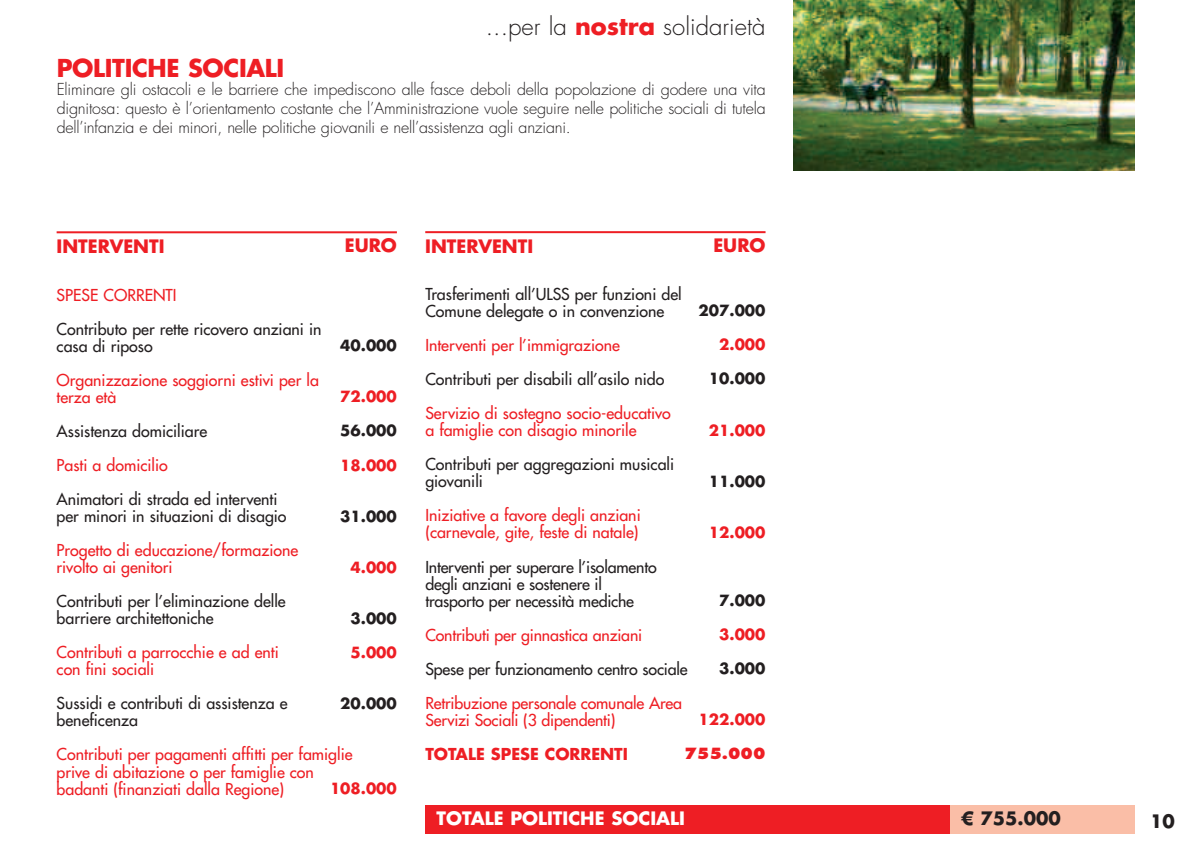
<style>
.page{position:relative;width:1191px;height:851px;background:#fff}
.page>*{position:absolute;margin:0;border:0;box-sizing:border-box;transform-origin:0 0}
.t1{font:300 24px "Futura LT";color:#231f20}
.t2{font:700 24px "Futura LT";letter-spacing:-.015em;color:#ee1e24}
.t3{font:700 18px "Futura LT";color:#ee1e24}
.t4{font:700 18px "Futura LT";color:#fff}
.t5{font:700 18px "Futura LT";color:#231f20}
.t6{font:16px/17px "Futura LT";color:#ee1e24}
.t7{font:16px/17px "Futura LT";color:#231f20}
.t8{font:300 16px/18.8px "Futura LT";letter-spacing:-.015em;color:#231f20;text-align:justify}
.t9{font:700 16px "Futura LT";color:#ee1e24}
.t10{font:700 15px "Futura LT";color:#231f20}
.t11{font:700 15px "Futura LT";color:#ee1e24}
.t12{font:800 15px "Futura LT";color:#ee1e24}
.s1{font-weight:700;color:#ee1e24}
</style>
<div class="page">
<div style="left:425px;top:805px;width:525px;height:28px;background:#ee1e24"></div>
<div style="left:950px;top:805px;width:184px;height:28px;background:#fabea7"></div>
<hr style="left:57px;top:231px;width:340px;height:2px;background:#ee1e24">
<hr style="left:425px;top:231px;width:340px;height:2px;background:#ee1e24">
<img style="left:794px;top:0;width:340px;height:170px">
<h1 class="t1" style="left:486px;top:15px;width:281px">...per la <span class="s1">nostra</span> solidarietà</h1>
<h1 class="t2" style="left:57px;top:57px;width:229px">POLITICHE SOCIALI</h1>
<p class="t8" style="left:57px;top:81px;width:710px">Eliminare gli ostacoli e le barriere che impediscono alle fasce deboli della popolazione di godere una vita dignitosa: questo è l’orientamento costante che l’Amministrazione vuole seguire nelle politiche sociali di tutela dell’infanzia e dei minori, nelle politiche giovanili e nell’assistenza agli anziani.</p>
<p class="t3" style="left:57px;top:238px;width:109px">INTERVENTI</p>
<p class="t3" style="left:345px;top:237px;width:54px">EURO</p>
<p class="t3" style="left:425px;top:238px;width:109px">INTERVENTI</p>
<p class="t3" style="left:713px;top:237px;width:54px">EURO</p>
<p class="t6" style="left:57px;top:288px;width:121px">SPESE CORRENTI</p>
<p class="t7" style="left:57px;top:322px;width:266px">Contributo per rette ricovero anziani in casa di riposo</p>
<p class="t6" style="left:57px;top:373px;width:264px">Organizzazione soggiorni estivi per la terza età</p>
<p class="t7" style="left:57px;top:424px;width:152px">Assistenza domiciliare</p>
<p class="t6" style="left:57px;top:458px;width:113px">Pasti a domicilio</p>
<p class="t7" style="left:57px;top:492px;width:231px">Animatori di strada ed interventi per minori in situazioni di disagio</p>
<p class="t6" style="left:57px;top:543px;width:243px">Progetto di educazione/formazione rivolto ai genitori</p>
<p class="t7" style="left:57px;top:594px;width:231px">Contributi per l’eliminazione delle barriere architettoniche</p>
<p class="t6" style="left:57px;top:645px;width:224px">Contributi a parrocchie e ad enti con fini sociali</p>
<p class="t7" style="left:57px;top:697px;width:232px">Sussidi e contributi di assistenza e beneficenza</p>
<p class="t6" style="left:57px;top:748px;width:297px">Contributi per pagamenti affitti per famiglie prive di abitazione o per famiglie con badanti (finanziati dalla Regione)</p>
<p class="t10" style="left:340px;top:339px;width:58px">40.000</p>
<p class="t11" style="left:340px;top:390px;width:58px">72.000</p>
<p class="t10" style="left:340px;top:424px;width:58px">56.000</p>
<p class="t11" style="left:340px;top:458px;width:58px">18.000</p>
<p class="t10" style="left:340px;top:509px;width:58px">31.000</p>
<p class="t11" style="left:350px;top:560px;width:48px">4.000</p>
<p class="t10" style="left:350px;top:611px;width:48px">3.000</p>
<p class="t11" style="left:350px;top:645px;width:48px">5.000</p>
<p class="t10" style="left:340px;top:696px;width:58px">20.000</p>
<p class="t11" style="left:330px;top:781px;width:68px">108.000</p>
<p class="t7" style="left:425px;top:287px;width:258px">Trasferimenti all’ULSS per funzioni del<br>Comune delegate o in convenzione</p>
<p class="t6" style="left:425px;top:338px;width:196px">Interventi per l’immigrazione</p>
<p class="t7" style="left:425px;top:373px;width:240px">Contributi per disabili all’asilo nido</p>
<p class="t6" style="left:425px;top:407px;width:247px">Servizio di sostegno socio-educativo a famiglie con disagio minorile</p>
<p class="t7" style="left:425px;top:458px;width:250px">Contributi per aggregazioni musicali giovanili</p>
<p class="t6" style="left:425px;top:509px;width:217px">Iniziative a favore degli anziani (carnevale, gite, feste di natale)</p>
<p class="t7" style="left:425px;top:560px;width:233px">Interventi per superare l’isolamento degli anziani e sostenere il trasporto per necessità mediche</p>
<p class="t6" style="left:425px;top:628px;width:218px">Contributi per ginnastica anziani</p>
<p class="t7" style="left:425px;top:662px;width:264px">Spese per funzionamento centro sociale</p>
<p class="t6" style="left:425px;top:696px;width:258px">Retribuzione personale comunale Area<br>Servizi Sociali (3 dipendenti)</p>
<p class="t9" style="left:425px;top:746px;width:204px">TOTALE SPESE CORRENTI</p>
<p class="t10" style="left:698px;top:304px;width:68px">207.000</p>
<p class="t11" style="left:719px;top:338px;width:48px">2.000</p>
<p class="t10" style="left:709px;top:372px;width:58px">10.000</p>
<p class="t11" style="left:709px;top:423px;width:58px">21.000</p>
<p class="t10" style="left:709px;top:474px;width:58px">11.000</p>
<p class="t11" style="left:709px;top:525px;width:58px">12.000</p>
<p class="t10" style="left:719px;top:593px;width:48px">7.000</p>
<p class="t11" style="left:719px;top:627px;width:48px">3.000</p>
<p class="t10" style="left:719px;top:661px;width:48px">3.000</p>
<p class="t11" style="left:698px;top:712px;width:68px">122.000</p>
<p class="t12" style="left:684px;top:746px;width:83px">755.000</p>
<p class="t4" style="left:436px;top:809px;width:250px">TOTALE POLITICHE SOCIALI</p>
<p class="t5" style="left:961px;top:809px;width:101px">€ 755.000</p>
<p class="t5" style="left:1150px;top:812px;width:26px">10</p>
</div>
